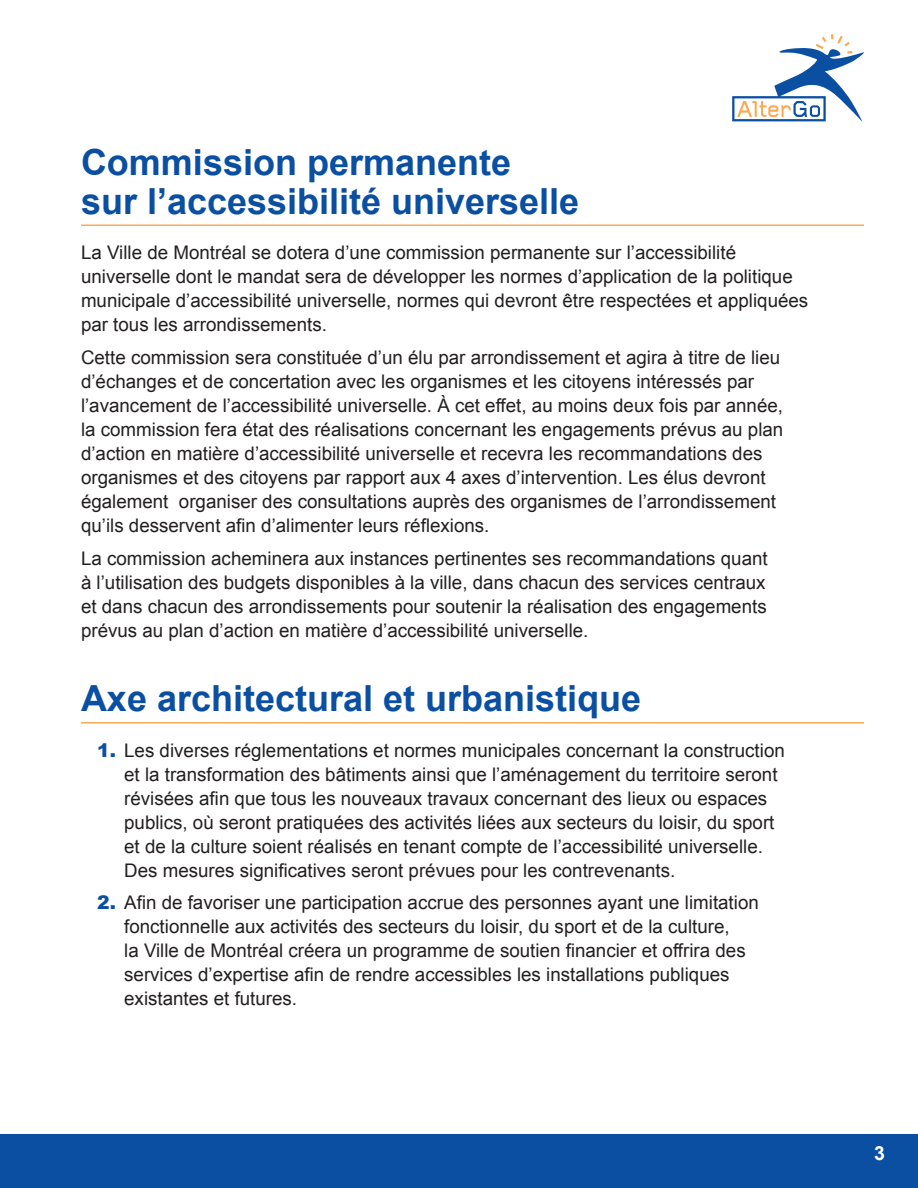
<style>
.page{position:relative;width:918px;height:1188px;background:#fff}
.page>*{position:absolute;margin:0;border:0;box-sizing:border-box;transform-origin:0 0}
.page_1_sous-titre{font:700 36px/39px "Arial";color:#0a4fa2}
.t1{font:700 19.5px "Arial";color:#fff}
.Paragraphe{font:18.75px/24px "Arial";color:#231f20}
.paragraphe_énumérati{font:18.75px/24px "Arial";color:#231f20}
.s1{font-weight:900;color:#0a4fa2}
</style>
<div class="page">
<div style="left:0;top:1134px;width:918px;height:54px;background:#0a4fa2"></div>
<hr style="left:81px;top:225px;width:783px;height:1px;background:#f9aa53">
<hr style="left:81px;top:722px;width:783px;height:2px;background:#f9aa53">
<svg style="left:732px;top:34px;width:132px;height:88px"></svg>
<p class="page_1_sous-titre" style="left:81px;top:144px;width:500px">Commission permanente<br>sur l’accessibilité universelle</p>
<p class="Paragraphe" style="left:81px;top:241px;width:729px">La Ville de Montréal se dotera d’une commission permanente sur l’accessibilité universelle dont le mandat sera de développer les normes d’application de la politique municipale d’accessibilité universelle, normes qui devront être respectées et appliquées par tous les arrondissements.</p>
<p class="Paragraphe" style="left:81px;top:346px;width:704px">Cette commission sera constituée d’un élu par arrondissement et agira à titre de lieu d’échanges et de concertation avec les organismes et les citoyens intéressés par l’avancement de l’accessibilité universelle. À cet effet, au moins deux fois par année, la commission fera état des réalisations concernant les engagements prévus au plan d’action en matière d’accessibilité universelle et recevra les recommandations des organismes et des citoyens par rapport aux 4 axes d’intervention. Les élus devront également organiser des consultations auprès des organismes de l’arrondissement qu’ils desservent afin d’alimenter leurs réflexions.</p>
<p class="Paragraphe" style="left:81px;top:546px;width:688px;text-align:justify">La commission acheminera aux instances pertinentes ses recommandations quant à l’utilisation des budgets disponibles à la ville, dans chacun des services centraux et dans chacun des arrondissements pour soutenir la réalisation des engagements prévus au plan d’action en matière d’accessibilité universelle.</p>
<p class="page_1_sous-titre" style="left:81px;top:680px;width:562px">Axe architectural et urbanistique</p>
<p class="paragraphe_énumérati" style="left:124px;top:738px;width:662px;text-indent:-27px"><span class="s1">1.</span> Les diverses réglementations et normes municipales concernant la construction et la transformation des bâtiments ainsi que l’aménagement du territoire seront révisées afin que tous les nouveaux travaux concernant des lieux ou espaces publics, où seront pratiquées des activités liées aux secteurs du loisir, du sport et de la culture soient réalisés en tenant compte de l’accessibilité universelle.<br>Des mesures significatives seront prévues pour les contrevenants.</p>
<p class="paragraphe_énumérati" style="left:124px;top:891px;width:636px;text-indent:-27px"><span class="s1">2.</span> Afin de favoriser une participation accrue des personnes ayant une limitation fonctionnelle aux activités des secteurs du loisir, du sport et de la culture,<br>la Ville de Montréal créera un programme de soutien financier et offrira des services d’expertise afin de rendre accessibles les installations publiques existantes et futures.</p>
<p class="t1" style="left:874px;top:1140px;width:12px">3</p>
</div>
